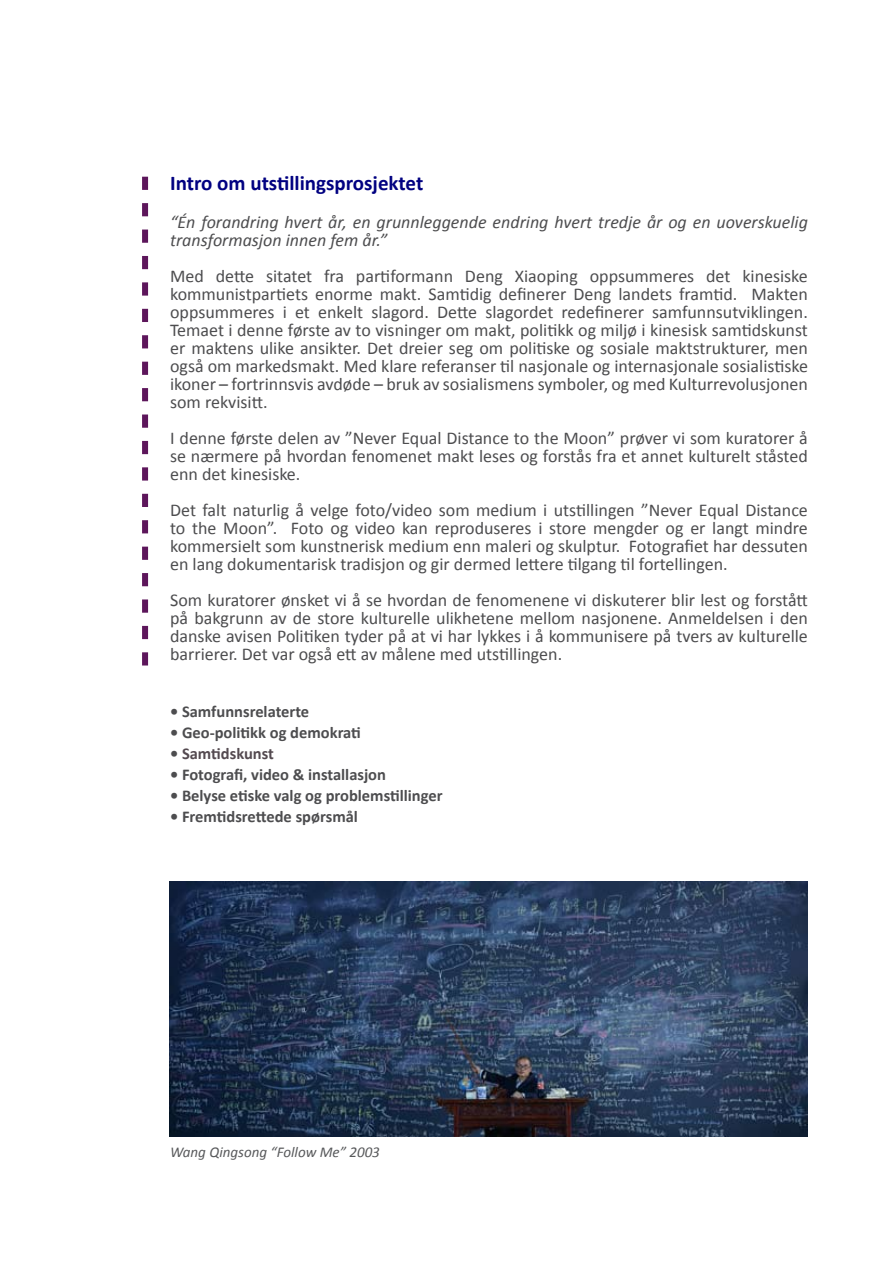
<style>
.page{position:relative;width:893px;height:1263px;background:#fff}
.page>*{position:absolute;margin:0;border:0;box-sizing:border-box;transform-origin:0 0}
.t1{font:700 21px "Calibri";color:#000081}
.t2{font:18px/18px "Calibri";color:#4d4d4f;text-align:justify}
.t3{font:italic 18px/18px "Calibri";color:#4d4d4f}
.t4{font:700 16.5px "Calibri";color:#4d4d4f}
.t5{font:700 16.5px "Calibri";color:#544a50}
.t6{font:italic 15px "Calibri";color:#58595b}
.s1{color:#4d4d4f}
</style>
<div class="page">
<svg style="left:142px;top:177px;width:6px;height:488px"></svg>
<img style="left:169px;top:882px;width:639px;height:255px">
<p class="t1" style="left:170px;top:170px;width:255px">Intro om utstillingsprosjektet</p>
<p class="t3" style="left:170px;top:212px;width:639px">“Én forandring hvert år, en grunnleggende endring hvert tredje år og en uoverskuelig transformasjon innen fem år.”</p>
<p class="t2" style="left:170px;top:267px;width:639px">Med dette sitatet fra partiformann Deng Xiaoping oppsummeres det kinesiske kommunistpartiets enorme makt. Samtidig definerer Deng landets framtid. Makten oppsummeres i et enkelt slagord. Dette slagordet redefinerer samfunnsutviklingen.<br>Temaet i denne første av to visninger om makt, politikk og miljø i kinesisk samtidskunst er maktens ulike ansikter. Det dreier seg om politiske og sosiale maktstrukturer, men også om markedsmakt. Med klare referanser til nasjonale og internasjonale sosialistiske ikoner – fortrinnsvis avdøde – bruk av sosialismens symboler, og med Kulturrevolusjonen som rekvisitt.</p>
<p class="t2" style="left:170px;top:429px;width:639px">I denne første delen av ”Never Equal Distance to the Moon” prøver vi som kuratorer å se nærmere på hvordan fenomenet makt leses og forstås fra et annet kulturelt ståsted enn det kinesiske.</p>
<p class="t2" style="left:170px;top:501px;width:639px">Det falt naturlig å velge foto/video som medium i utstillingen ”Never Equal Distance to the Moon”. Foto og video kan reproduseres i store mengder og er langt mindre kommersielt som kunstnerisk medium enn maleri og skulptur. Fotografiet har dessuten en lang dokumentarisk tradisjon og gir dermed lettere tilgang til fortellingen.</p>
<p class="t2" style="left:170px;top:591px;width:639px">Som kuratorer ønsket vi å se hvordan de fenomenene vi diskuterer blir lest og forstått på bakgrunn av de store kulturelle ulikhetene mellom nasjonene. Anmeldelsen i den danske avisen Politiken tyder på at vi har lykkes i å kommunisere på tvers av kulturelle barrierer. Det var også ett av målene med utstillingen.</p>
<p class="t4" style="left:170px;top:701px;width:141px">• Samfunnsrelaterte</p>
<p class="t4" style="left:170px;top:722px;width:192px">• Geo-politikk og demokrati</p>
<p class="t5" style="left:170px;top:743px;width:105px"><span class="s1">•</span> Samtidskunst</p>
<p class="t4" style="left:170px;top:764px;width:217px">• Fotografi, video &amp; installasjon</p>
<p class="t4" style="left:170px;top:785px;width:274px">• Belyse etiske valg og problemstillinger</p>
<p class="t4" style="left:170px;top:806px;width:189px">• Fremtidsrettede spørsmål</p>
<p class="t6" style="left:170px;top:1141px;width:211px">Wang Qingsong “Follow Me” 2003</p>
</div>
